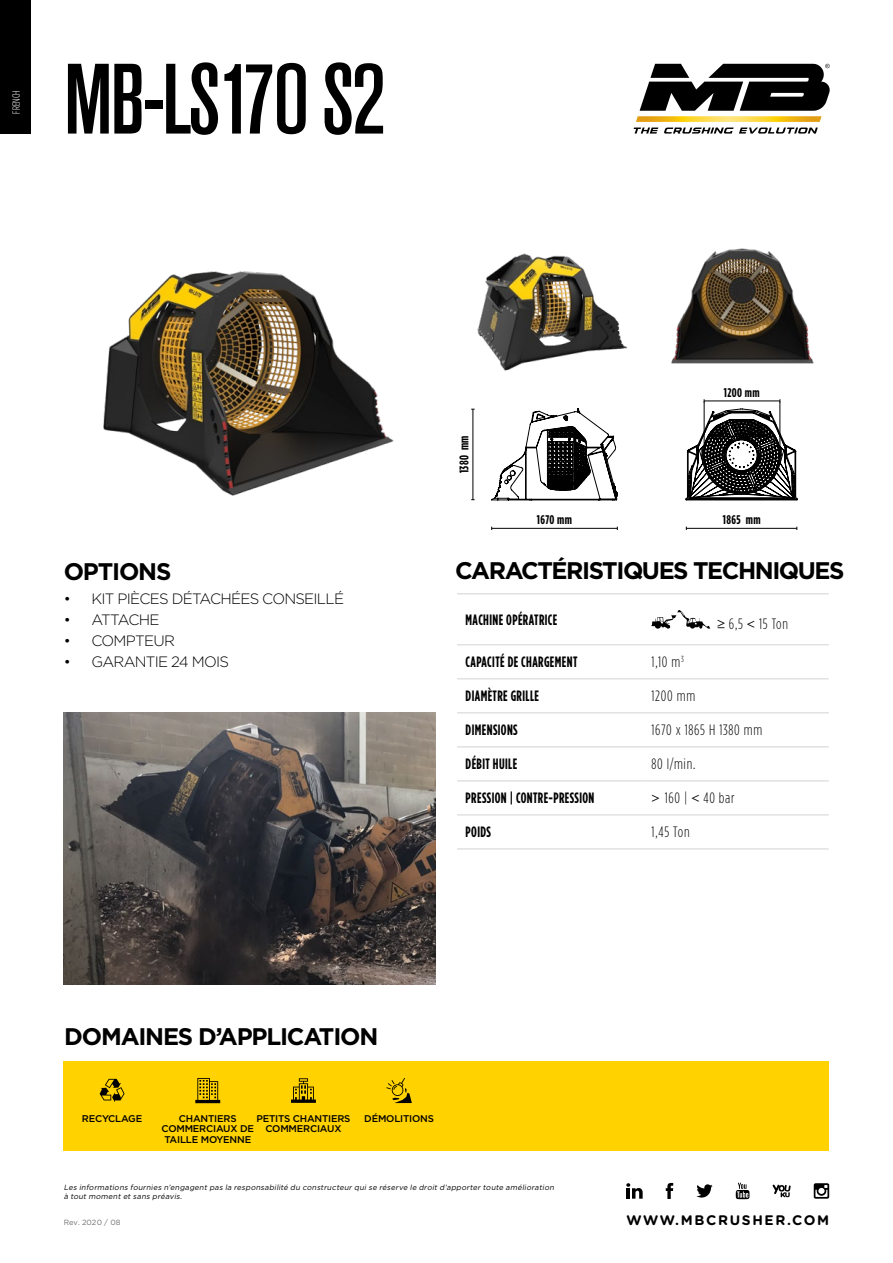
<style>
.page{position:relative;width:893px;height:1263px;background:#fff}
.page>*{position:absolute;margin:0;border:0;box-sizing:border-box;transform-origin:0 0}
.t1{font:500 condensed 98.85px "Akzidenz Grotesk BQ";letter-spacing:-.03em;color:#000}
.titolo_nero_17pt_bol{font:700 24px "Gotham";letter-spacing:-.06em;color:#000}
.t2{font:700 15px "Gotham Condensed";letter-spacing:.03em;color:#000;scale:.91 1}
.t3{font:300 15px "Gotham Condensed";letter-spacing:.05em;color:#000}
.t4{font:300 15px "Gotham";letter-spacing:-.05em;color:#000}
.t5{font:300 15px "Gotham";letter-spacing:-.07em;color:#000}
.t6{font:700 13.8px "Gotham Rounded";letter-spacing:.12em;color:#000}
.t7{font:700 12.6px "Gotham Condensed";letter-spacing:.03em;color:#000}
.t8{font:300 10.5px "Gotham Condensed";letter-spacing:.01em;color:#fff}
.t9{font:500 9.75px/10.5px "Gotham";letter-spacing:-.02em;color:#000;text-align:center}
.t10{font:italic 7.5px/9px "Gotham";color:#000}
.t11{font:7.5px "Gotham";color:#6d6e71}
.s1{font-family:"Cent Goth WGL";font-weight:400;font-size:13.5px}
</style>
<div class="page">
<div style="left:64px;top:1061px;width:765px;height:89px;background:#ffd200"></div>
<div style="left:0;top:0;width:31px;height:134px;background:#000"></div>
<svg style="left:633px;top:128px;width:185px;height:6px"></svg>
<svg style="left:636px;top:64px;width:194px;height:58px"></svg>
<hr style="left:704px;top:401px;width:1px;height:52px;background:#000">
<hr style="left:779px;top:401px;width:1px;height:52px;background:#000">
<img style="left:103px;top:271px;width:291px;height:225px">
<img style="left:671px;top:248px;width:143px;height:116px">
<img style="left:477px;top:253px;width:150px;height:118px">
<svg style="left:491px;top:409px;width:127px;height:91px"></svg>
<svg style="left:686px;top:409px;width:111px;height:91px"></svg>
<hr style="left:492px;top:528px;width:125px;height:1px;background:#000">
<hr style="left:686px;top:528px;width:111px;height:1px;background:#000">
<hr style="left:704px;top:401px;width:76px;height:1px;background:#000">
<hr style="left:472px;top:409px;width:1px;height:91px;background:#000">
<img style="left:64px;top:713px;width:372px;height:272px">
<hr style="left:643px;top:644px;width:186px;height:1px;background:#d1d3d4">
<hr style="left:643px;top:678px;width:186px;height:1px;background:#d1d3d4">
<hr style="left:643px;top:712px;width:186px;height:1px;background:#d1d3d4">
<hr style="left:643px;top:746px;width:186px;height:1px;background:#d1d3d4">
<hr style="left:643px;top:780px;width:186px;height:1px;background:#d1d3d4">
<hr style="left:643px;top:814px;width:186px;height:1px;background:#d1d3d4">
<hr style="left:643px;top:848px;width:186px;height:1px;background:#d1d3d4">
<hr style="left:643px;top:593px;width:186px;height:1px;background:#d1d3d4">
<svg style="left:651px;top:610px;width:59px;height:19px"></svg>
<svg style="left:666px;top:1183px;width:7px;height:16px"></svg>
<svg style="left:772px;top:1184px;width:19px;height:13px"></svg>
<svg style="left:696px;top:1184px;width:17px;height:13px"></svg>
<svg style="left:626px;top:1183px;width:17px;height:16px"></svg>
<svg style="left:736px;top:1183px;width:13px;height:16px"></svg>
<svg style="left:814px;top:1183px;width:15px;height:16px"></svg>
<svg style="left:100px;top:1079px;width:25px;height:23px"></svg>
<svg style="left:195px;top:1078px;width:25px;height:25px"></svg>
<svg style="left:291px;top:1078px;width:25px;height:25px"></svg>
<svg style="left:386px;top:1078px;width:26px;height:25px"></svg>
<hr style="left:457px;top:644px;width:186px;height:1px;background:#d1d3d4">
<hr style="left:457px;top:678px;width:186px;height:1px;background:#d1d3d4">
<hr style="left:457px;top:712px;width:186px;height:1px;background:#d1d3d4">
<hr style="left:457px;top:746px;width:186px;height:1px;background:#d1d3d4">
<hr style="left:457px;top:780px;width:186px;height:1px;background:#d1d3d4">
<hr style="left:457px;top:814px;width:186px;height:1px;background:#d1d3d4">
<hr style="left:457px;top:848px;width:186px;height:1px;background:#d1d3d4">
<hr style="left:457px;top:593px;width:186px;height:1px;background:#d1d3d4">
<h3 class="t8" style="left:11px;top:114px;width:25px;rotate:-90deg">FRENCH</h3>
<p class="t1" style="left:64px;top:43px;width:324px">MB-LS170 S2</p>
<p class="titolo_nero_17pt_bol" style="left:64px;top:555px;width:109px">OPTIONS</p>
<p class="t4" style="left:64px;top:589px;width:282px">• KIT PIÈCES DÉTACHÉES CONSEILLÉ</p>
<p class="t5" style="left:64px;top:610px;width:97px">• ATTACHE</p>
<p class="t4" style="left:64px;top:631px;width:113px">• COMPTEUR</p>
<p class="t4" style="left:64px;top:652px;width:167px">• GARANTIE 24 MOIS</p>
<p class="t7" style="left:457px;top:473px;width:40px;rotate:-90deg">1380 mm</p>
<p class="t7" style="left:724px;top:386px;width:37px">1200 mm</p>
<p class="t7" style="left:537px;top:512px;width:37px">1670 mm</p>
<p class="t7" style="left:723px;top:512px;width:39px">1865 mm</p>
<h2 class="titolo_nero_17pt_bol" style="left:455px;top:555px;width:391px">CARACTÉRISTIQUES TECHNIQUES</h2>
<p class="t2" style="left:466px;top:611px;width:102px">MACHINE OPÉRATRICE</p>
<p class="t2" style="left:466px;top:653px;width:124px">CAPACITÉ DE CHARGEMENT</p>
<p class="t2" style="left:466px;top:687px;width:82px">DIAMÈTRE GRILLE</p>
<p class="t2" style="left:466px;top:721px;width:59px">DIMENSIONS</p>
<p class="t2" style="left:466px;top:755px;width:58px">DÉBIT HUILE</p>
<p class="t2" style="left:466px;top:789px;width:143px">PRESSION | CONTRE-PRESSION</p>
<p class="t2" style="left:466px;top:823px;width:29px">POIDS</p>
<p class="t3" style="left:718px;top:615px;width:72px"><span class="s1">≥</span> 6,5 <span class="s1">&lt;</span> 15 Ton</p>
<p class="t3" style="left:651px;top:654px;width:34px">1,10 m<sup>3</sup></p>
<p class="t3" style="left:651px;top:688px;width:45px">1200 mm</p>
<p class="t3" style="left:651px;top:722px;width:112px">1670 x 1865 H 1380 mm</p>
<p class="t3" style="left:651px;top:756px;width:45px">80 l/min.</p>
<p class="t3" style="left:651px;top:790px;width:85px"><span class="s1">&gt;</span> 160 | <span class="s1">&lt;</span> 40 bar</p>
<p class="t3" style="left:651px;top:824px;width:40px">1,45 Ton</p>
<h2 class="titolo_nero_17pt_bol" style="left:64px;top:1021px;width:316px">DOMAINES D’APPLICATION</h2>
<p class="t9" style="left:82px;top:1113px;width:62px">RECYCLAGE</p>
<p class="t9" style="left:162px;top:1113px;width:94px">CHANTIERS<br>COMMERCIAUX DE<br>TAILLE MOYENNE</p>
<p class="t9" style="left:256px;top:1113px;width:96px">PETITS CHANTIERS<br>COMMERCIAUX</p>
<p class="t9" style="left:364px;top:1113px;width:71px">DÉMOLITIONS</p>
<p class="t10" style="left:64px;top:1183px;width:493px">Les informations fournies n’engagent pas la responsabilité du constructeur qui se réserve le droit d’apporter toute amélioration à tout moment et sans préavis.</p>
<p class="t11" style="left:64px;top:1217px;width:58px">Rev. 2020 / 08</p>
<h3 class="t6" style="left:626px;top:1210px;width:204px">WWW.MBCRUSHER.COM</h3>
</div>
